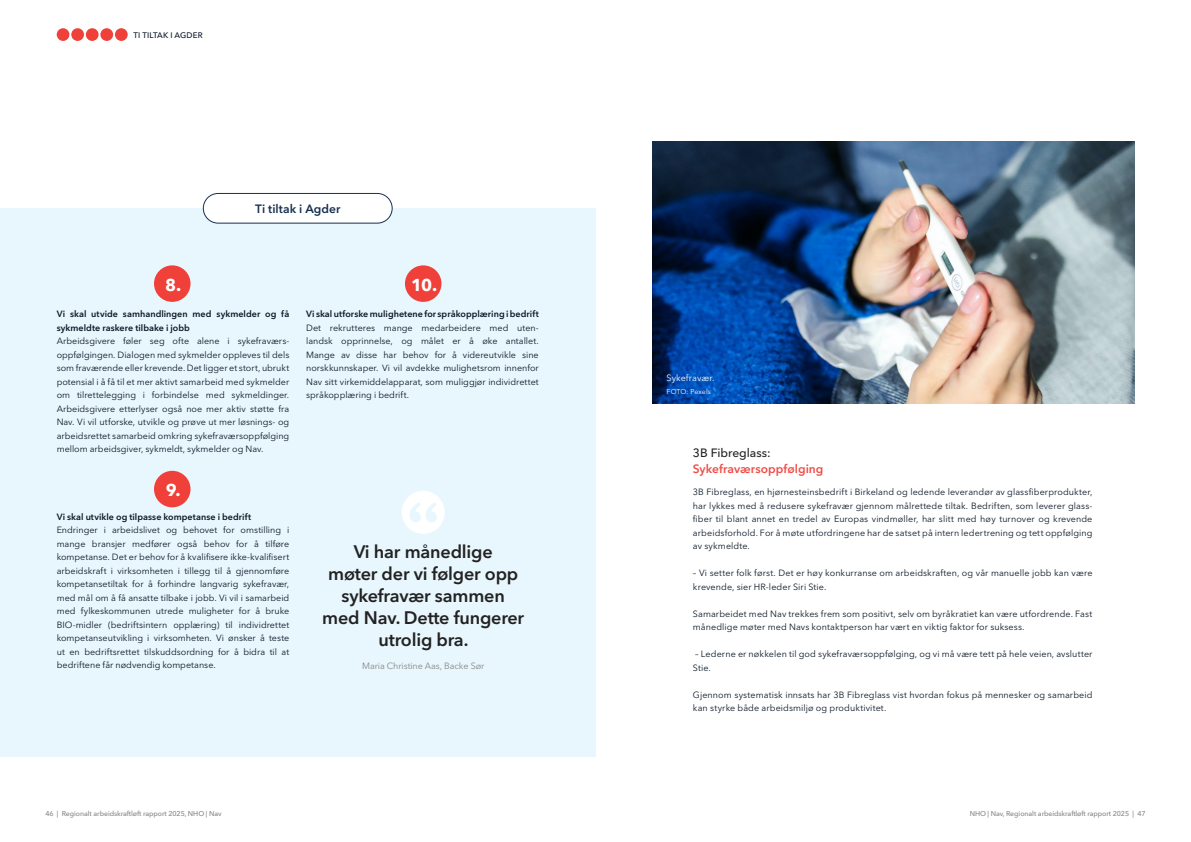
<style>
.page{position:relative;width:1191px;height:842px;background:#fff}
.page>*{position:absolute;margin:0;border:0;box-sizing:border-box;transform-origin:0 0}
.t1{font:600 18px/22px "Avenir Next LT Pro";letter-spacing:-.01em;color:#222;text-align:center}
.t2{font:700 17.1px "Avenir Next LT Pro";color:#fff}
.t3{font:600 12px "Avenir Next LT Pro";color:#f04d47}
.t4{font:600 12px "Avenir Next LT Pro";color:#182f4e}
.t5{font:500 12px "Avenir Next LT Pro";letter-spacing:-.005em;color:#222}
.t6{font:9px/13.5px "Avenir Next LT Pro";letter-spacing:.01em;color:#0a1726;text-align:justify}
.t7{font:600 9px/13.5px "Avenir Next LT Pro";letter-spacing:.005em;color:#0a1726}
.t8{font:9px "Avenir Next LT Pro";letter-spacing:-.01em;color:#868686}
.t9{font:9px "Avenir Next LT Pro";letter-spacing:.015em;color:#fff}
.t10{font:500 8px "Avenir Next LT Pro";letter-spacing:.015em;color:#0a1726}
.t11{font:500 7px "Avenir Next LT Pro";letter-spacing:-.01em;color:#868686}
.t12{font:7px "Avenir Next LT Pro";letter-spacing:.01em;color:#fff}
</style>
<div class="page">
<img style="left:652px;top:142px;width:482px;height:262px">
<div style="left:0;top:208px;width:595px;height:549px;background:#e8f6fd"></div>
<div style="left:154px;top:471px;width:36px;height:36px;background:#ef413a;border-radius:50%"></div>
<div style="left:405px;top:265px;width:36px;height:37px;background:#ef413a;border-radius:50%"></div>
<div style="left:154px;top:265px;width:36px;height:37px;background:#ef413a;border-radius:50%"></div>
<div style="left:57px;top:28px;width:12px;height:13px;background:#ef413a;border-radius:50%"></div>
<div style="left:71px;top:28px;width:13px;height:13px;background:#ef413a;border-radius:50%"></div>
<div style="left:86px;top:28px;width:13px;height:13px;background:#ef413a;border-radius:50%"></div>
<div style="left:100px;top:28px;width:13px;height:13px;background:#ef413a;border-radius:50%"></div>
<div style="left:115px;top:28px;width:13px;height:13px;background:#ef413a;border-radius:50%"></div>
<div style="left:203px;top:193px;width:189px;height:30px;background:#fff;border-radius:15px"></div>
<div style="left:203px;top:193px;width:189px;height:30px;border:1px solid #182f4e;border-radius:15px"></div>
<svg style="left:402px;top:491px;width:43px;height:43px"></svg>
<p class="t10" style="left:133px;top:31px;width:71px">TI TILTAK I AGDER</p>
<h2 class="t2" style="left:165px;top:274px;width:18px">8.</h2>
<h3 class="t4" style="left:255px;top:201px;width:87px">Ti tiltak i Agder</h3>
<h2 class="t2" style="left:411px;top:274px;width:28px">10.</h2>
<p class="t7" style="left:57px;top:307px;width:234px">Vi skal utvide samhandlingen med sykmelder og få sykmeldte raskere tilbake i jobb</p>
<p class="t6" style="left:57px;top:334px;width:234px">Arbeidsgivere føler seg ofte alene i sykefraværs&shy;oppfølgingen. Dialogen med sykmelder oppleves til dels som fraværende eller krevende. Det ligger et stort, ubrukt potensial i å få til et mer aktivt samarbeid med sykmelder om tilrettelegging i forbindelse med sykmeldinger.<br>Arbeidsgivere etterlyser også noe mer aktiv støtte fra Nav. Vi vil utforske, utvikle og prøve ut mer løsnings- og arbeidsrettet samarbeid omkring sykefraværsoppfølging mellom arbeidsgiver, sykmeldt, sykmelder og Nav.</p>
<h2 class="t2" style="left:166px;top:480px;width:16px">9.</h2>
<p class="t7" style="left:57px;top:510px;width:196px">Vi skal utvikle og tilpasse kompetanse i bedrift</p>
<p class="t6" style="left:57px;top:523px;width:234px">Endringer i arbeidslivet og behovet for omstilling i mange bransjer medfører også behov for å tilføre kompetanse. Det er behov for å kvalifisere ikke-kvalifisert arbeidskraft i virksomheten i tillegg til å gjennomføre kompetansetiltak for å forhindre langvarig sykefravær, med mål om å få ansatte tilbake i jobb. Vi vil i samarbeid med fylkeskommunen utrede muligheter for å bruke BIO-midler (bedriftsintern opplæring) til individrettet kompetanseutvikling i virksomheten. Vi ønsker å teste ut en bedriftsrettet tilskuddsordning for å bidra til at bedriftene får nødvendig kompetanse.</p>
<p class="t7" style="left:306px;top:307px;width:234px">Vi skal utforske mulighetene for språkopplæring i bedrift</p>
<p class="t6" style="left:306px;top:321px;width:234px">Det rekrutteres mange medarbeidere med uten&shy;landsk opprinnelse, og målet er å øke antallet.<br>Mange av disse har behov for å videreutvikle sine norskkunnskaper. Vi vil avdekke mulighetsrom innenfor Nav sitt virkemiddelapparat, som muliggjør individrettet språkopplæring i bedrift.</p>
<h1 class="t1" style="left:322px;top:541px;width:203px">Vi har månedlige<br>møter der vi følger opp sykefravær sammen med Nav. Dette fungerer utrolig bra.</h1>
<p class="t8" style="left:362px;top:660px;width:124px">Maria Christine Aas, Backe Sør</p>
<p class="t9" style="left:666px;top:372px;width:49px">Sykefravær.</p>
<p class="t12" style="left:666px;top:388px;width:46px">FOTO: Pexels</p>
<h3 class="t5" style="left:693px;top:446px;width:79px">3B Fibreglass:</h3>
<h3 class="t3" style="left:693px;top:461px;width:132px">Sykefraværsoppfølging</h3>
<p class="t6" style="left:693px;top:485px;width:401px">3B Fibreglass, en hjørnesteinsbedrift i Birkeland og ledende leverandør av glassfiberprodukter, har lykkes med å redusere sykefravær gjennom målrettede tiltak. Bedriften, som leverer glass&shy;fiber til blant annet en tredel av Europas vindmøller, har slitt med høy turnover og krevende arbeidsforhold. For å møte utfordringene har de satset på intern ledertrening og tett oppfølging av sykmeldte.</p>
<p class="t6" style="left:693px;top:566px;width:401px">– Vi setter folk først. Det er høy konkurranse om arbeidskraften, og vår manuelle jobb kan være krevende, sier HR-leder Siri Stie.</p>
<p class="t6" style="left:693px;top:607px;width:401px">Samarbeidet med Nav trekkes frem som positivt, selv om byråkratiet kan være utfordrende. Fast månedlige møter med Navs kontaktperson har vært en viktig faktor for suksess.</p>
<p class="t6" style="left:693px;top:647px;width:401px">– Lederne er nøkkelen til god sykefraværsoppfølging, og vi må være tett på hele veien, avslutter<br>Stie.</p>
<p class="t6" style="left:693px;top:688px;width:401px">Gjennom systematisk innsats har 3B Fibreglass vist hvordan fokus på mennesker og samarbeid kan styrke både arbeidsmiljø og produktivitet.</p>
<p class="t11" style="left:45px;top:810px;width:178px">46 | Regionalt arbeidskraftløft rapport 2025, NHO | Nav</p>
<p class="t11" style="left:969px;top:810px;width:177px">NHO | Nav, Regionalt arbeidskraftløft rapport 2025 | 47</p>
</div>
